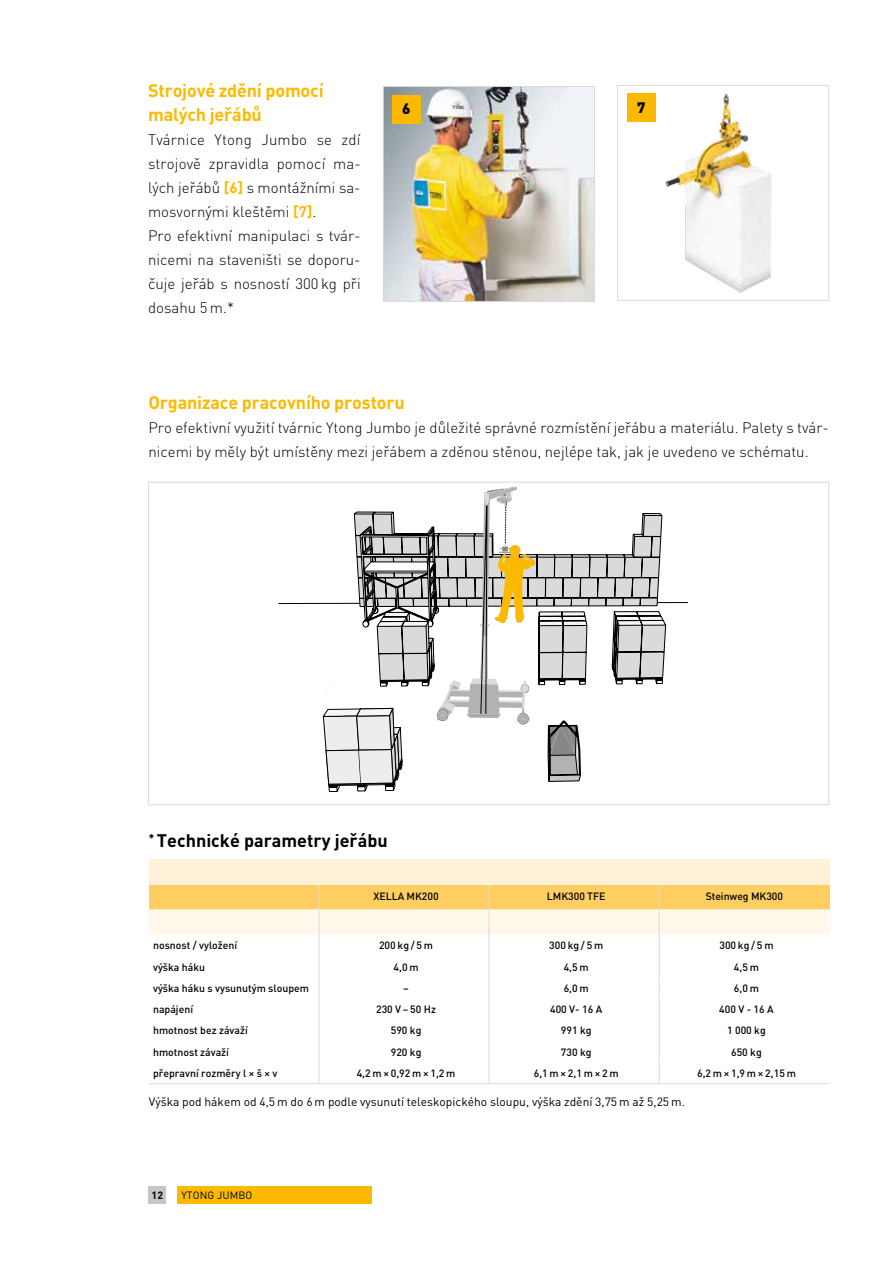
<style>
.page{position:relative;width:893px;height:1263px;background:#fff}
.page>*{position:absolute;margin:0;border:0;box-sizing:border-box;transform-origin:0 0}
.t1{font:700 18px/24px "DIN Pro";letter-spacing:-.01em;color:#fbba00}
.t2{font:700 18px "DIN Pro";color:#000}
.t3{font:300 15px/24px "DIN Pro";color:#000}
.t4{font:900 15px "DIN Pro";color:#000}
.t5{font:12px "DIN Pro";color:#000}
.t6{font:500 10.5px "DIN Pro";color:#000}
.t7{font:10.5px "DIN Pro";letter-spacing:.01em;color:#000}
.t8{font:700 10.5px "DIN Pro";color:#000}
.s1{font-weight:700;color:#fbba00}
</style>
<div class="page">
<div style="left:149px;top:1186px;width:17px;height:17px;background:#c6c6c6"></div>
<div style="left:177px;top:1186px;width:195px;height:17px;background:#fbba00"></div>
<img style="left:385px;top:88px;width:208px;height:212px">
<div style="left:383px;top:86px;width:212px;height:216px;border:1px solid #dadada"></div>
<div style="left:392px;top:95px;width:28px;height:28px;background:#fbba00"></div>
<div style="left:617px;top:85px;width:212px;height:216px;border:1px solid #dadada"></div>
<div style="left:627px;top:93px;width:28px;height:29px;background:#fbba00"></div>
<svg style="left:323px;top:487px;width:343px;height:305px"></svg>
<svg style="left:149px;top:885px;width:680px;height:198px"></svg>
<hr style="left:149px;top:1083px;width:170px;height:1px;background:#dadada">
<hr style="left:319px;top:1083px;width:170px;height:1px;background:#dadada">
<hr style="left:489px;top:1083px;width:170px;height:1px;background:#dadada">
<hr style="left:659px;top:1083px;width:170px;height:1px;background:#dadada">
<div style="left:149px;top:859px;width:680px;height:26px;background:#fff1d7"></div>
<img style="left:655px;top:95px;width:117px;height:198px">
<p class="t1" style="left:148px;top:76px;width:177px">Strojové zdění pomocí malých jeřábů</p>
<p class="t3" style="left:148px;top:127px;width:214px">Tvárnice Ytong Jumbo se zdí strojově zpravidla pomocí ma&shy;lých jeřábů <span class="s1">[6]</span> s montážními sa&shy;mosvornými kleštěmi <span class="s1">[7]</span>.<br>Pro efektivní manipulaci s tvár&shy;nicemi na staveništi se doporu&shy;čuje jeřáb s nosností 300 kg při dosahu 5 m.*</p>
<p class="t4" style="left:402px;top:98px;width:10px">6</p>
<p class="t4" style="left:637px;top:97px;width:10px">7</p>
<p class="t1" style="left:148px;top:388px;width:258px">Organizace pracovního prostoru</p>
<p class="t3" style="left:148px;top:415px;width:682px">Pro efektivní využití tvárnic Ytong Jumbo je důležité správné rozmístění jeřábu a materiálu. Palety s tvár&shy;nicemi by měly být umístěny mezi jeřábem a zděnou stěnou, nejlépe tak, jak je uvedeno ve schématu.</p>
<p class="t2" style="left:149px;top:825px;width:240px"><sup>*</sup> Technické parametry jeřábu</p>
<p class="t6" style="left:373px;top:888px;width:67px">XELLA MK200</p>
<p class="t6" style="left:547px;top:888px;width:60px">LMK300 TFE</p>
<p class="t6" style="left:706px;top:888px;width:79px">Steinweg MK300</p>
<p class="t6" style="left:153px;top:937px;width:86px">nosnost / vyložení</p>
<p class="t6" style="left:379px;top:937px;width:56px">200kg/5m</p>
<p class="t6" style="left:549px;top:937px;width:56px">300kg/5m</p>
<p class="t6" style="left:719px;top:937px;width:56px">300kg/5m</p>
<p class="t6" style="left:153px;top:958px;width:54px">výška háku</p>
<p class="t6" style="left:394px;top:958px;width:27px">4,0 m</p>
<p class="t6" style="left:564px;top:958px;width:27px">4,5 m</p>
<p class="t6" style="left:734px;top:958px;width:27px">4,5 m</p>
<p class="t6" style="left:153px;top:980px;width:157px">výška háku s vysunutým sloupem</p>
<p class="t6" style="left:403px;top:980px;width:7px">–</p>
<p class="t6" style="left:564px;top:980px;width:27px">6,0 m</p>
<p class="t6" style="left:734px;top:980px;width:27px">6,0 m</p>
<p class="t6" style="left:153px;top:1001px;width:42px">napájení</p>
<p class="t6" style="left:376px;top:1001px;width:61px">230 V – 50 Hz</p>
<p class="t6" style="left:550px;top:1001px;width:54px">400 V- 16 A</p>
<p class="t6" style="left:719px;top:1001px;width:56px">400 V - 16 A</p>
<p class="t6" style="left:153px;top:1022px;width:96px">hmotnost bez závaží</p>
<p class="t6" style="left:391px;top:1022px;width:32px">590 kg</p>
<p class="t6" style="left:561px;top:1022px;width:32px">991 kg</p>
<p class="t6" style="left:727px;top:1022px;width:40px">1 000 kg</p>
<p class="t6" style="left:153px;top:1043px;width:77px">hmotnost závaží</p>
<p class="t6" style="left:391px;top:1043px;width:32px">920 kg</p>
<p class="t6" style="left:561px;top:1043px;width:32px">730 kg</p>
<p class="t6" style="left:731px;top:1043px;width:32px">650 kg</p>
<p class="t6" style="left:153px;top:1064px;width:126px">přepravní rozměry l × š × v</p>
<p class="t6" style="left:357px;top:1064px;width:100px">4,2m×0,92m×1,2m</p>
<p class="t6" style="left:534px;top:1064px;width:86px">6,1m×2,1m×2m</p>
<p class="t6" style="left:697px;top:1064px;width:100px">6,2m×1,9m×2,15m</p>
<p class="t5" style="left:149px;top:1092px;width:538px">Výška pod hákem od 4,5 m do 6 m podle vysunutí teleskopického sloupu, výška zdění 3,75 m až 5,25 m.</p>
<p class="t8" style="left:152px;top:1187px;width:13px">12</p>
<p class="t7" style="left:181px;top:1187px;width:72px">YTONG JUMBO</p>
</div>
